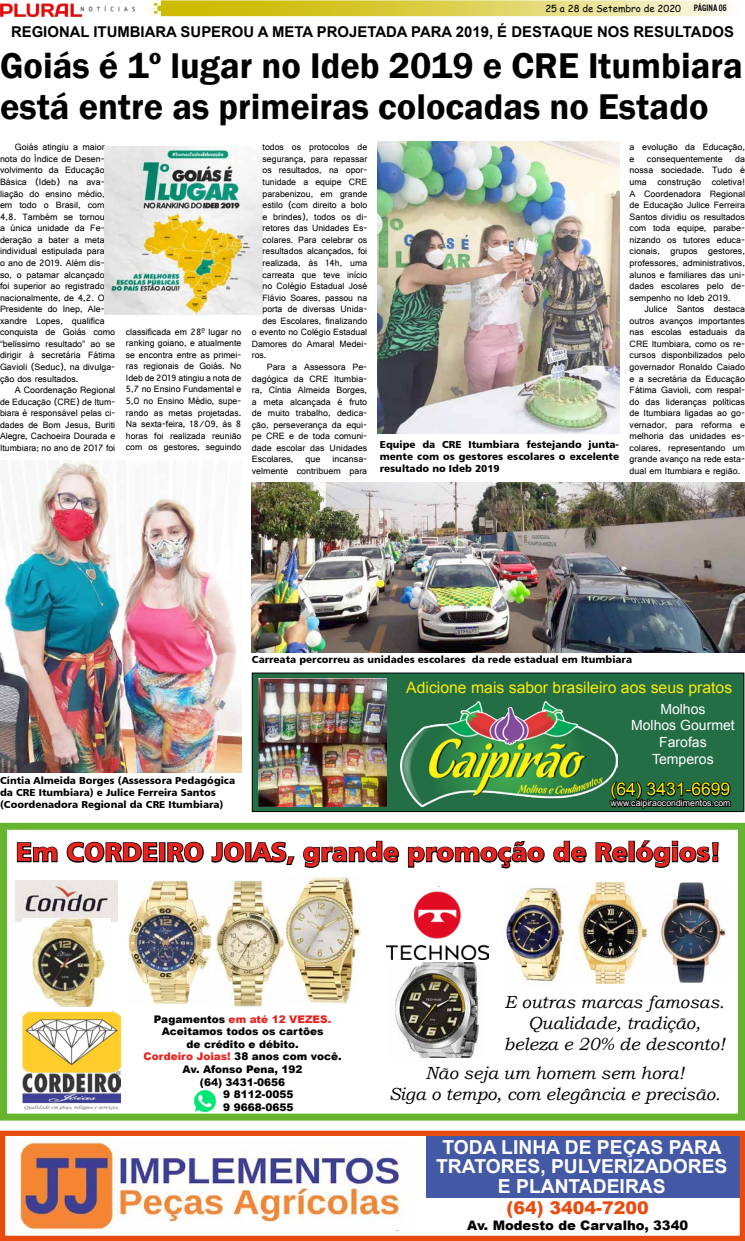
<style>
.page{position:relative;width:745px;height:1241px;background:#fff}
.page>*{position:absolute;margin:0;border:0;box-sizing:border-box;transform-origin:0 0}
.t1{font:600 36.75px/41.1px "Franklin Gothic";color:#000}
.t2{font:26.25px "Humanist 777 BT Black B";color:#e5231f}
.t3{font:700 19.25px/19.2px "Arial";color:#fff;text-align:center}
.t4{font:italic 17.5px/21px "Bookman Old Style";color:#000;text-align:center}
.t5{font:900 17.5px "Arial";color:#e84b0f}
.t6{font:17.5px "Arial";color:#ffed00}
.t7{font:15.75px "Arial";color:#ffed00}
.t8{font:700 14.88px "Arial";color:#000}
.t9{font:14px/16.8px "Arial";color:#fff;text-align:center}
.t10{font:900 13.12px "Arial";color:#000}
.t11{font:900 10.5px "Arial";color:#000}
.t12{font:900 10.5px "Arial";color:#e5231d}
.t13{font:900 10.5px "Arial";color:#e5231f}
.t14{font:10.06px/12.1px "Humanist 777 BT Black B";color:#000}
.t15{font:9.62px/11.5px "Gautami";color:#000;text-align:justify}
.t16{font:9.62px "Comic Sans MS";color:#000}
.t17{font:9.62px "U.S.101";color:#000}
.t18{font:8.75px "Arial";color:#fff}
.s1{color:#000}
</style>
<div class="page">
<img style="left:0;top:3px;width:135px;height:14px">
<svg style="left:150px;top:0;width:582px;height:16px;background:#dfd462"></svg>
<div style="left:0;top:822px;width:744px;height:298px;border:7px solid #65b32e"></div>
<img style="left:23px;top:1011px;width:98px;height:98px">
<svg style="left:16px;top:842px;width:42px;height:21px"></svg>
<svg style="left:66px;top:841px;width:92px;height:22px"></svg>
<div style="left:159px;top:842px;width:6px;height:20px;border:2px solid #000"></div>
<svg style="left:167px;top:841px;width:37px;height:22px"></svg>
<svg style="left:211px;top:841px;width:84px;height:25px"></svg>
<svg style="left:303px;top:840px;width:96px;height:28px"></svg>
<svg style="left:407px;top:841px;width:138px;height:28px"></svg>
<svg style="left:553px;top:840px;width:34px;height:23px"></svg>
<svg style="left:595px;top:842px;width:33px;height:21px"></svg>
<div style="left:628px;top:840px;width:6px;height:22px;border:2px solid #000"></div>
<svg style="left:634px;top:840px;width:85px;height:28px"></svg>
<img style="left:16px;top:880px;width:102px;height:40px">
<img style="left:23px;top:918px;width:88px;height:88px">
<img style="left:216px;top:880px;width:68px;height:126px">
<img style="left:284px;top:876px;width:76px;height:126px">
<img style="left:128px;top:880px;width:83px;height:122px">
<img style="left:386px;top:886px;width:102px;height:73px">
<img style="left:578px;top:882px;width:148px;height:101px">
<img style="left:395px;top:962px;width:84px;height:95px">
<img style="left:504px;top:883px;width:60px;height:101px">
<img style="left:193px;top:1089px;width:24px;height:23px">
<div style="left:425px;top:1135px;width:314px;height:62px;background:#4359a5"></div>
<div style="left:0;top:1130px;width:744px;height:110px;border:5px solid #e84b0f"></div>
<img style="left:20px;top:1140px;width:384px;height:90px">
<img style="left:0;top:461px;width:241px;height:311px">
<img style="left:105px;top:146px;width:157px;height:169px">
<img style="left:252px;top:482px;width:491px;height:170px">
<img style="left:377px;top:141px;width:241px;height:292px">
<img style="left:378px;top:366px;width:242px;height:68px">
<div style="left:252px;top:673px;width:491px;height:138px;background:#236e45"></div>
<div style="left:252px;top:672px;width:491px;height:139px;border:1px solid #000"></div>
<img style="left:400px;top:701px;width:216px;height:105px">
<img style="left:259px;top:678px;width:127px;height:128px">
<svg style="left:607px;top:779px;width:124px;height:34px"></svg>
<p class="t16" style="left:545px;top:1px;width:137px">25 a 28 de Setembro de 2020</p>
<p class="t17" style="left:693px;top:2px;width:35px">PÁGINa 06</p>
<h3 class="t8" style="left:11px;top:22px;width:724px">REGIONAL ITUMBIARA SUPEROU A META PROJETADA PARA 2019, É DESTAQUE NOS RESULTADOS</h3>
<h1 class="t1" style="left:0;top:45px;width:743px">Goiás é 1º lugar no Ideb 2019 e CRE Itumbiara está entre as primeiras colocadas no Estado</h1>
<p class="t15" style="left:0;top:141px;width:117px;text-align:left;text-indent:15px">Goiás atingiu a maior nota do Índice de Desen&shy;volvimento da Educação<br>Básica (Ideb) na ava&shy;liação do ensino médio, em todo o Brasil, com<br>4,8. Também se tornou<br>a única unidade da Fe&shy;deração a bater a meta individual estipulada para<br>o ano de 2019. Além dis&shy;so, o patamar alcançado foi superior ao registrado nacionalmente, de 4,2. O<br>Presidente do Inep, Ale&shy;xandre Lopes, qualifica conquista de Goiás como “belíssimo resultado” ao se dirigir à secretária Fátima<br>Gavioli (Seduc), na divulga&shy;ção dos resultados.</p>
<p class="t15" style="left:0;top:384px;width:117px;text-indent:15px">A Coordenação Regional de Educação (CRE) de Itum&shy;biara é responsável pelas ci&shy;dades de Bom Jesus, Buriti Alegre, Cachoeira Dourada e Itumbiara; no ano de 2017 foi</p>
<p class="t15" style="left:629px;top:141px;width:117px">a evolução da Educação, e</p>
<p class="t15" style="left:262px;top:141px;width:106px">todos os protocolos de</p>
<p class="t15" style="left:262px;top:153px;width:106px">segurança, para repassar</p>
<p class="t15" style="left:262px;top:164px;width:106px">os resultados, na opor-</p>
<p class="t15" style="left:262px;top:176px;width:106px">tunidade a equipe CRE</p>
<p class="t15" style="left:262px;top:187px;width:106px">parabenizou, em grande</p>
<p class="t15" style="left:262px;top:199px;width:106px">estilo (com direito a bolo</p>
<p class="t15" style="left:262px;top:210px;width:106px">e brindes), todos os di-</p>
<p class="t15" style="left:262px;top:222px;width:106px">retores das Unidades Es-</p>
<p class="t15" style="left:262px;top:234px;width:106px">colares. Para celebrar os</p>
<p class="t15" style="left:262px;top:245px;width:106px">resultados alcançados, foi</p>
<p class="t15" style="left:262px;top:257px;width:106px">realizada, às 14h, uma</p>
<p class="t15" style="left:262px;top:268px;width:106px">carreata que teve início</p>
<p class="t15" style="left:262px;top:280px;width:106px">no Colégio Estadual José</p>
<p class="t15" style="left:262px;top:291px;width:106px">Flávio Soares, passou na</p>
<p class="t15" style="left:262px;top:303px;width:106px">porta de diversas Unida-</p>
<p class="t15" style="left:262px;top:314px;width:106px">des Escolares, finalizando</p>
<p class="t15" style="left:252px;top:326px;width:117px">o evento no Colégio Estadual</p>
<p class="t15" style="left:252px;top:338px;width:117px">Damores do Amaral Medei-</p>
<p class="t15" style="left:252px;top:349px;width:16px">ros.</p>
<p class="t15" style="left:266px;top:361px;width:102px">Para a Assessora Pe-</p>
<p class="t15" style="left:252px;top:372px;width:117px">dagógica da CRE Itumbia-</p>
<p class="t15" style="left:252px;top:384px;width:117px">ra, Cíntia Almeida Borges,</p>
<p class="t15" style="left:252px;top:395px;width:117px">a meta alcançada é fruto</p>
<p class="t15" style="left:252px;top:407px;width:117px">de muito trabalho, dedica-</p>
<p class="t15" style="left:252px;top:418px;width:117px">ção, perseverança da equi-</p>
<p class="t15" style="left:252px;top:430px;width:117px">pe CRE e de toda comuni-</p>
<p class="t15" style="left:252px;top:441px;width:117px">dade escolar das Unidades</p>
<p class="t15" style="left:252px;top:453px;width:43px">Escolares,</p>
<p class="t15" style="left:305px;top:453px;width:16px">que</p>
<p class="t15" style="left:629px;top:153px;width:117px;text-indent:105px">da nossa sociedade. Tudo é uma construção coletiva!<br>A Coordenadora Regional de Educação Julice Ferreira Santos dividiu os resultados com toda equipe, parabe&shy;nizando os tutores educa&shy;cionais, grupos gestores, professores, administrativos, alunos e familiares das uni&shy;dades escolares pelo de&shy;sempenho no Ideb 2019.</p>
<p class="t15" style="left:629px;top:303px;width:117px;text-indent:15px">Julice Santos destaca outros avanços importantes nas escolas estaduais da CRE Itumbiara, como os re&shy;cursos disponbilizados pelo governador Ronaldo Caiado e a secretária da Educação Fátima Gavioli, com respal&shy;do das lideranças políticas de Itumbiara ligadas ao go&shy;vernador, para reforma e melhoria das unidades es&shy;colares, representando um grande avanço na rede esta&shy;dual em Itumbiara e região.</p>
<p class="t15" style="left:646px;top:153px;width:77px">consequentemente</p>
<p class="t15" style="left:126px;top:325px;width:117px">classificada em 28º lugar no ranking goiano, e atualmente se encontra entre as primei&shy;ras regionais de Goiás. No Ideb de 2019 atingiu a nota de 5,7 no Ensino Fundamental e 5,0 no Ensino Médio, supe&shy;rando as metas projetadas.<br>Na sexta-feira, 18/09, às 8 horas foi realizada reunião com os gestores, seguindo</p>
<p class="t14" style="left:379px;top:437px;width:240px;text-align:justify">Equipe da CRE Itumbiara festejando junta&shy;mente com os gestores escolares o excelente resultado no Ideb 2019</p>
<p class="t15" style="left:252px;top:453px;width:117px;text-align:right">incansa-<br>velmente contribuem para</p>
<p class="t14" style="left:0;top:774px;width:236px">Cíntia Almeida Borges (Assessora Pedagógica da CRE Itumbiara) e Julice Ferreira Santos (Coordenadora Regional da CRE Itumbiara)</p>
<p class="t14" style="left:252px;top:653px;width:381px">Carreata percorreu as unidades escolares da rede estadual em Itumbiara</p>
<h3 class="t7" style="left:406px;top:677px;width:327px">Adicione mais sabor brasileiro aos seus pratos</h3>
<h3 class="t9" style="left:630px;top:700px;width:105px">Molhos<br>Molhos Gourmet<br>Farofas<br>Temperos</h3>
<h3 class="t6" style="left:610px;top:777px;width:121px">(64) 3431-6699</h3>
<p class="t18" style="left:610px;top:797px;width:122px">www.caipiraocondimentos.com</p>
<h2 class="t2" style="left:16px;top:835px;width:706px">Em CORDEIRO JOIAS, grande promoção de Relógios!</h2>
<p class="t13" style="left:154px;top:1011px;width:179px"><span class="s1">Pagamentos</span> em até 12 VEZES.</p>
<p class="t11" style="left:162px;top:1023px;width:163px">Aceitamos todos os cartões</p>
<p class="t11" style="left:186px;top:1036px;width:113px">de crédito e débito.</p>
<p class="t12" style="left:143px;top:1048px;width:199px">Cordeiro Joias! <span class="s1">38 anos com você.</span></p>
<p class="t11" style="left:182px;top:1061px;width:121px">Av. Afonso Pena, 192</p>
<p class="t11" style="left:200px;top:1074px;width:87px">(64) 3431-0656</p>
<p class="t11" style="left:223px;top:1086px;width:72px">9 8112-0055</p>
<p class="t11" style="left:223px;top:1099px;width:72px">9 9668-0655</p>
<h3 class="t4" style="left:503px;top:991px;width:222px">E outras marcas famosas.<br>Qualidade, tradição, beleza e 20% de desconto!</h3>
<h3 class="t4" style="left:389px;top:1061px;width:333px">Não seja um homem sem hora!<br>Siga o tempo, com elegância e precisão.</h3>
<h3 class="t3" style="left:436px;top:1137px;width:292px">TODA LINHA DE PEÇAS PARA<br>TRATORES, PULVERIZADORES<br>E PLANTADEIRAS</h3>
<h3 class="t5" style="left:506px;top:1194px;width:143px">(64) 3404-7200</h3>
<h3 class="t10" style="left:467px;top:1215px;width:222px">Av. Modesto de Carvalho, 3340</h3>
</div>
